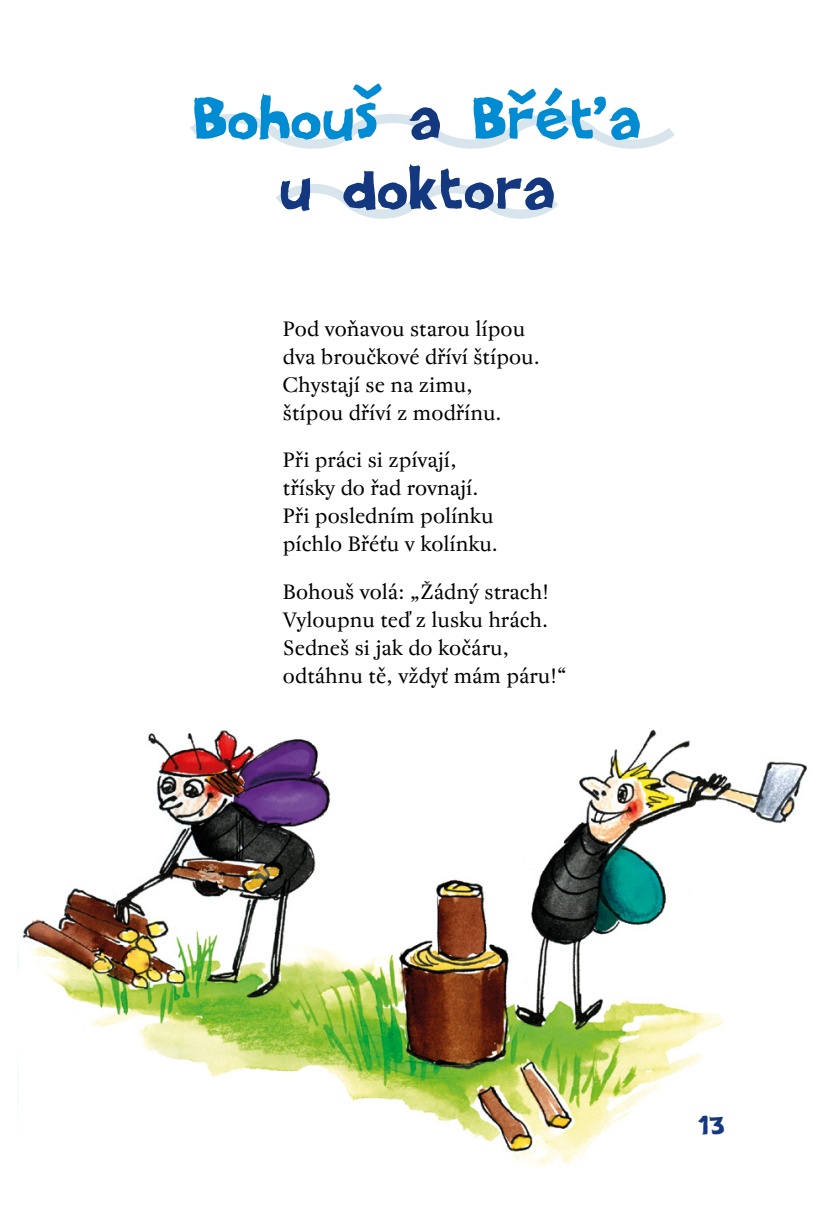
<style>
.page{position:relative;width:824px;height:1206px;background:#fff}
.page>*{position:absolute;margin:0;border:0;box-sizing:border-box;transform-origin:0 0}
.t1{font:78.75px/70px "PF Amateur Flat Solid";color:#008bd2;text-align:center}
.t2{font:35px "PF Amateur Flat Solid";color:#14387f}
.t3{font:21px/28px "Regent Pro";color:#000}
.s1{color:#14387f}
</style>
<div class="page">
<img style="left:17px;top:729px;width:790px;height:439px">
<svg style="left:190px;top:114px;width:485px;height:35px"></svg>
<svg style="left:276px;top:184px;width:282px;height:35px"></svg>
<h1 class="t1" style="left:193px;top:82px;width:450px">Bohouš <span class="s1">a</span> Břéťa <span class="s1">u doktora</span></h1>
<p class="t3" style="left:283px;top:315px;width:258px">Pod voňavou starou lípou dva broučkové dříví štípou.<br>Chystají se na zimu,<br>štípou dříví z modřínu.</p>
<p class="t3" style="left:283px;top:446px;width:216px">Při práci si zpívají, třísky do řad rovnají.<br>Při posledním polínku píchlo Břéťu v kolínku.</p>
<p class="t3" style="left:283px;top:578px;width:286px">Bohouš volá: „Žádný strach!<br>Vyloupnu teď z lusku hrách.<br>Sedneš si jak do kočáru, odtáhnu tě, vždyť mám páru!“</p>
<h2 class="t2" style="left:698px;top:1104px;width:28px">13</h2>
</div>
